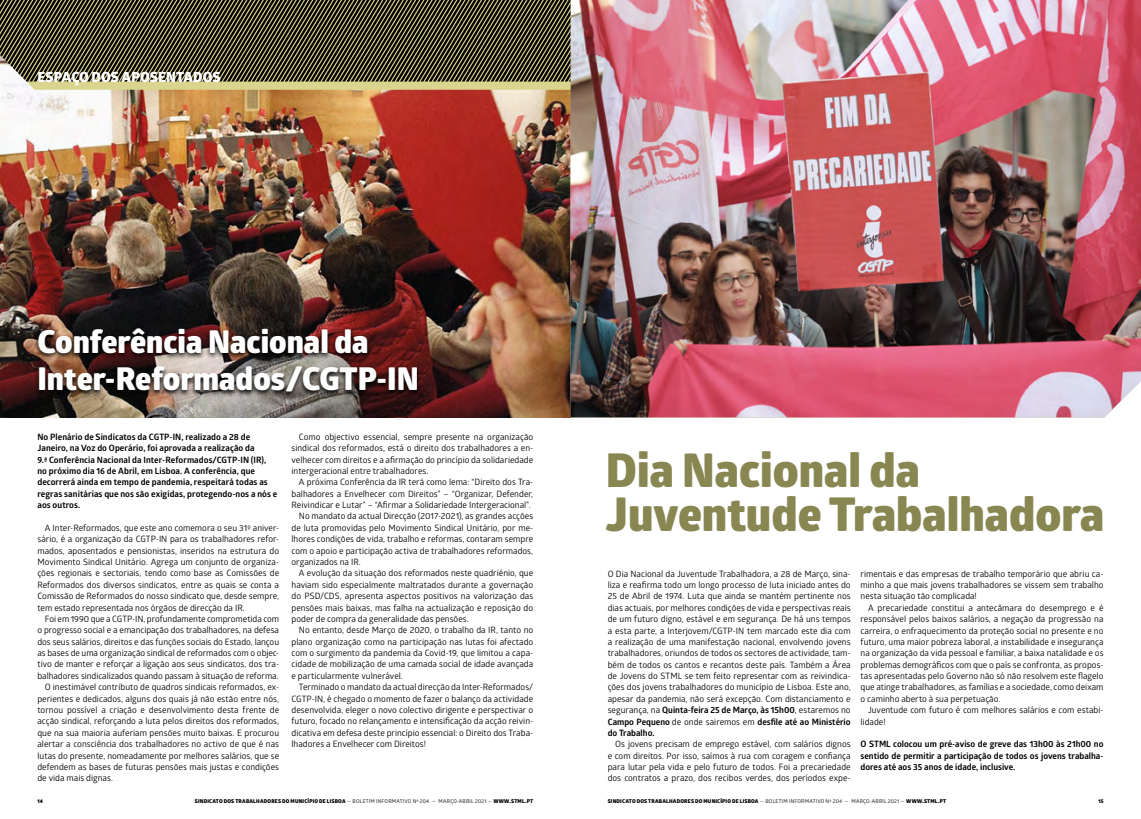
<style>
.page{position:relative;width:1141px;height:819px;background:#fff}
.page>*{position:absolute;margin:0;border:0;box-sizing:border-box;transform-origin:0 0}
.t1{font:800 46.64px/44.5px "Glober";color:#888651}
.t2{font:800 31.5px/37.8px "Glober";color:#fff}
.t3{font:800 14px "Glober";letter-spacing:.01em;color:#fff}
.t4{font:8.75px/11.4px "Glober";color:#000;text-align:justify}
.t5{font:700 8.75px/11.4px "Glober";letter-spacing:.005em;color:#000}
.t6{font:800 5.25px "Glober";letter-spacing:.035em;color:#000}
.s1{font-weight:700}
.s2{font-weight:400}
</style>
<div class="page">
<img style="left:0;top:90px;width:570px;height:327px">
<img style="left:570px;top:0;width:571px;height:417px">
<img style="left:34px;top:326px;width:388px;height:73px">
<svg style="left:2px;top:82px;width:568px;height:8px;background:#dbd492"></svg>
<svg style="left:0;top:0;width:570px;height:82px;background:#4a4830"></svg>
<h3 class="t3" style="left:38px;top:67px;width:185px">ESPAÇO DOS APOSENTADOS</h3>
<h2 class="t2" style="left:37px;top:322px;width:383px">Conferência Nacional da<br>Inter-Reformados/CGTP-IN</h2>
<p class="t5" style="left:37px;top:431px;width:241px">No Plenário de Sindicatos da CGTP-IN, realizado a 28 de Janeiro, na Voz do Operário, foi aprovada a realização da<br>9.ª Conferência Nacional da Inter-Reformados/CGTP-IN (IR), no próximo dia 16 de Abril, em Lisboa. A conferência, que decorrerá ainda em tempo de pandemia, respeitará todas as regras sanitárias que nos são exigidas, protegendo-nos a nós e aos outros.</p>
<p class="t4" style="left:37px;top:521px;width:243px;text-indent:7px">A Inter-Reformados, que este ano comemora o seu 31º aniver&shy;sário, é a organização da CGTP-IN para os trabalhadores refor&shy;mados, aposentados e pensionistas, inseridos na estrutura do Movimento Sindical Unitário. Agrega um conjunto de organiza&shy;ções regionais e sectoriais, tendo como base as Comissões de Reformados dos diversos sindicatos, entre as quais se conta a Comissão de Reformados do nosso sindicato que, desde sempre, tem estado representada nos órgãos de direcção da IR.</p>
<p class="t4" style="left:45px;top:612px;width:236px">Foi em 1990 que a CGTP-IN, profundamente comprometida com</p>
<p class="t4" style="left:37px;top:624px;width:243px">o progresso social e a emancipação dos trabalhadores, na defesa</p>
<p class="t4" style="left:37px;top:635px;width:243px">dos seus salários, direitos e das funções sociais do Estado, lançou</p>
<p class="t4" style="left:37px;top:646px;width:243px">as bases de uma organização sindical de reformados com o objec-</p>
<p class="t4" style="left:37px;top:658px;width:243px">tivo de manter e reforçar a ligação aos seus sindicatos, dos tra-</p>
<p class="t4" style="left:37px;top:669px;width:243px">balhadores sindicalizados quando passam à situação de reforma.</p>
<p class="t4" style="left:45px;top:681px;width:236px">O inestimável contributo de quadros sindicais reformados, ex-</p>
<p class="t4" style="left:37px;top:692px;width:243px">perientes e dedicados, alguns dos quais já não estão entre nós,</p>
<p class="t4" style="left:37px;top:703px;width:243px">tornou possível a criação e desenvolvimento desta frente de</p>
<p class="t4" style="left:37px;top:715px;width:243px">acção sindical, reforçando a luta pelos direitos dos reformados,</p>
<p class="t4" style="left:37px;top:726px;width:243px">que na sua maioria auferiam pensões muito baixas. E procurou</p>
<p class="t4" style="left:37px;top:737px;width:243px">alertar a consciência dos trabalhadores no activo de que é nas</p>
<p class="t4" style="left:37px;top:749px;width:243px">lutas do presente, nomeadamente por melhores salários, que se</p>
<p class="t4" style="left:37px;top:760px;width:243px">defendem as bases de futuras pensões mais justas e condições</p>
<p class="t4" style="left:37px;top:772px;width:77px">de vida mais dignas.</p>
<p class="t4" style="left:292px;top:430px;width:243px;text-indent:7px">Como objectivo essencial, sempre presente na organização sindical dos reformados, está o direito dos trabalhadores a en&shy;velhecer com direitos e a afirmação do princípio da solidariedade intergeracional entre trabalhadores.</p>
<p class="t4" style="left:299px;top:476px;width:236px">A próxima Conferência da IR terá como lema: “Direito dos Tra-</p>
<p class="t4" style="left:292px;top:487px;width:243px">balhadores a Envelhecer com Direitos” – “Organizar, Defender,</p>
<p class="t4" style="left:292px;top:499px;width:241px">Reivindicar e Lutar” – “Afirmar a Solidariedade Intergeracional”.</p>
<p class="t4" style="left:299px;top:510px;width:236px">No mandato da actual Direcção (2017-2021), as grandes acções</p>
<p class="t4" style="left:292px;top:521px;width:243px">de luta promovidas pelo Movimento Sindical Unitário, por me-</p>
<p class="t4" style="left:292px;top:533px;width:243px">lhores condições de vida, trabalho e reformas, contaram sempre</p>
<p class="t4" style="left:292px;top:544px;width:243px">com o apoio e participação activa de trabalhadores reformados,</p>
<p class="t4" style="left:292px;top:555px;width:71px">organizados na IR.</p>
<p class="t4" style="left:299px;top:567px;width:236px">A evolução da situação dos reformados neste quadriénio, que</p>
<p class="t4" style="left:292px;top:578px;width:243px">haviam sido especialmente maltratados durante a governação</p>
<p class="t4" style="left:292px;top:590px;width:243px">do PSD/CDS, apresenta aspectos positivos na valorização das</p>
<p class="t4" style="left:292px;top:601px;width:243px">pensões mais baixas, mas falha na actualização e reposição do</p>
<p class="t4" style="left:292px;top:612px;width:179px">poder de compra da generalidade das pensões.</p>
<p class="t4" style="left:299px;top:624px;width:236px">No entanto, desde Março de 2020, o trabalho da IR, tanto no</p>
<p class="t4" style="left:292px;top:635px;width:243px">plano organização como na participação nas lutas foi afectado</p>
<p class="t4" style="left:292px;top:646px;width:243px">com o surgimento da pandemia da Covid-19, que limitou a capa-</p>
<p class="t4" style="left:292px;top:658px;width:243px">cidade de mobilização de uma camada social de idade avançada</p>
<p class="t4" style="left:292px;top:669px;width:113px">e particularmente vulnerável.</p>
<p class="t4" style="left:299px;top:681px;width:236px">Terminado o mandato da actual direcção da Inter-Reformados/</p>
<p class="t4" style="left:292px;top:692px;width:243px">CGTP-IN, é chegado o momento de fazer o balanço da actividade</p>
<p class="t4" style="left:292px;top:703px;width:243px">desenvolvida, eleger o novo colectivo dirigente e perspectivar o</p>
<p class="t4" style="left:292px;top:715px;width:243px">futuro, focado no relançamento e intensificação da acção reivin-</p>
<p class="t4" style="left:292px;top:726px;width:243px">dicativa em defesa deste princípio essencial: o Direito dos Traba-</p>
<p class="t4" style="left:292px;top:737px;width:136px">lhadores a Envelhecer com Direitos!</p>
<h1 class="t1" style="left:606px;top:447px;width:500px">Dia Nacional da<br>Juventude Trabalhadora</h1>
<p class="t4" style="left:608px;top:567px;width:244px">O Dia Nacional da Juventude Trabalhadora, a 28 de Março, sina&shy;liza e reafirma todo um longo processo de luta iniciado antes do 25 de Abril de 1974. Luta que ainda se mantém pertinente nos dias actuais, por melhores condições de vida e perspectivas reais de um futuro digno, estável e em segurança. De há uns tempos a esta parte, a Interjovem/CGTP-IN tem marcado este dia com a realização de uma manifestação nacional, envolvendo jovens trabalhadores, oriundos de todos os sectores de actividade, tam&shy;bém de todos os cantos e recantos deste país. Também a Área de Jovens do STML se tem feito representar com as reivindica&shy;ções dos jovens trabalhadores do município de Lisboa. Este ano, apesar da pandemia, não será excepção. Com distanciamento e segurança, na <span class="s1">Quinta-feira 25 de Março, às 15h00</span>, estaremos no <span class="s1">Campo Pequeno</span> de onde sairemos em <span class="s1">desfile até ao Ministério do Trabalho.</span></p>
<p class="t4" style="left:608px;top:738px;width:244px;text-indent:7px">Os jovens precisam de emprego estável, com salários dignos e com direitos. Por isso, saímos à rua com coragem e confiança para lutar pela vida e pelo futuro de todos. Foi a precariedade dos contratos a prazo, dos recibos verdes, dos períodos expe-</p>
<p class="t4" style="left:861px;top:567px;width:244px">rimentais e das empresas de trabalho temporário que abriu ca&shy;minho a que mais jovens trabalhadores se vissem sem trabalho nesta situação tão complicada!</p>
<p class="t4" style="left:861px;top:601px;width:244px;text-indent:7px">A precariedade constitui a antecâmara do desemprego e é responsável pelos baixos salários, a negação da progressão na carreira, o enfraquecimento da proteção social no presente e no futuro, uma maior pobreza laboral, a instabilidade e insegurança na organização da vida pessoal e familiar, a baixa natalidade e os problemas demográficos com que o país se confronta, as propos&shy;tas apresentadas pelo Governo não só não resolvem este flagelo que atinge trabalhadores, as famílias e a sociedade, como deixam o caminho aberto à sua perpetuação.</p>
<p class="t4" style="left:861px;top:704px;width:244px;text-indent:7px">Juventude com futuro é com melhores salários e com estabi&shy;lidade!</p>
<p class="t5" style="left:861px;top:738px;width:244px;text-align:justify">O STML colocou um pré-aviso de greve das 13h00 às 21h00 no sentido de permitir a participação de todos os jovens trabalha&shy;dores até aos 35 anos de idade, inclusive.</p>
<p class="t6" style="left:37px;top:797px;width:7px">14</p>
<p class="t6" style="left:195px;top:797px;width:340px">SINDICATO DOS TRABALHADORES DO MUNICÍPIO DE LISBOA <span class="s2">— BOLETIM INFORMATIVO Nº 204 — MARÇO-ABRIL 2021 —</span> WWW.STML.PT</p>
<p class="t6" style="left:608px;top:797px;width:340px">SINDICATO DOS TRABALHADORES DO MUNICÍPIO DE LISBOA <span class="s2">— BOLETIM INFORMATIVO Nº 204 — MARÇO-ABRIL 2021 —</span> WWW.STML.PT</p>
<p class="t6" style="left:1098px;top:797px;width:7px">15</p>
</div>
